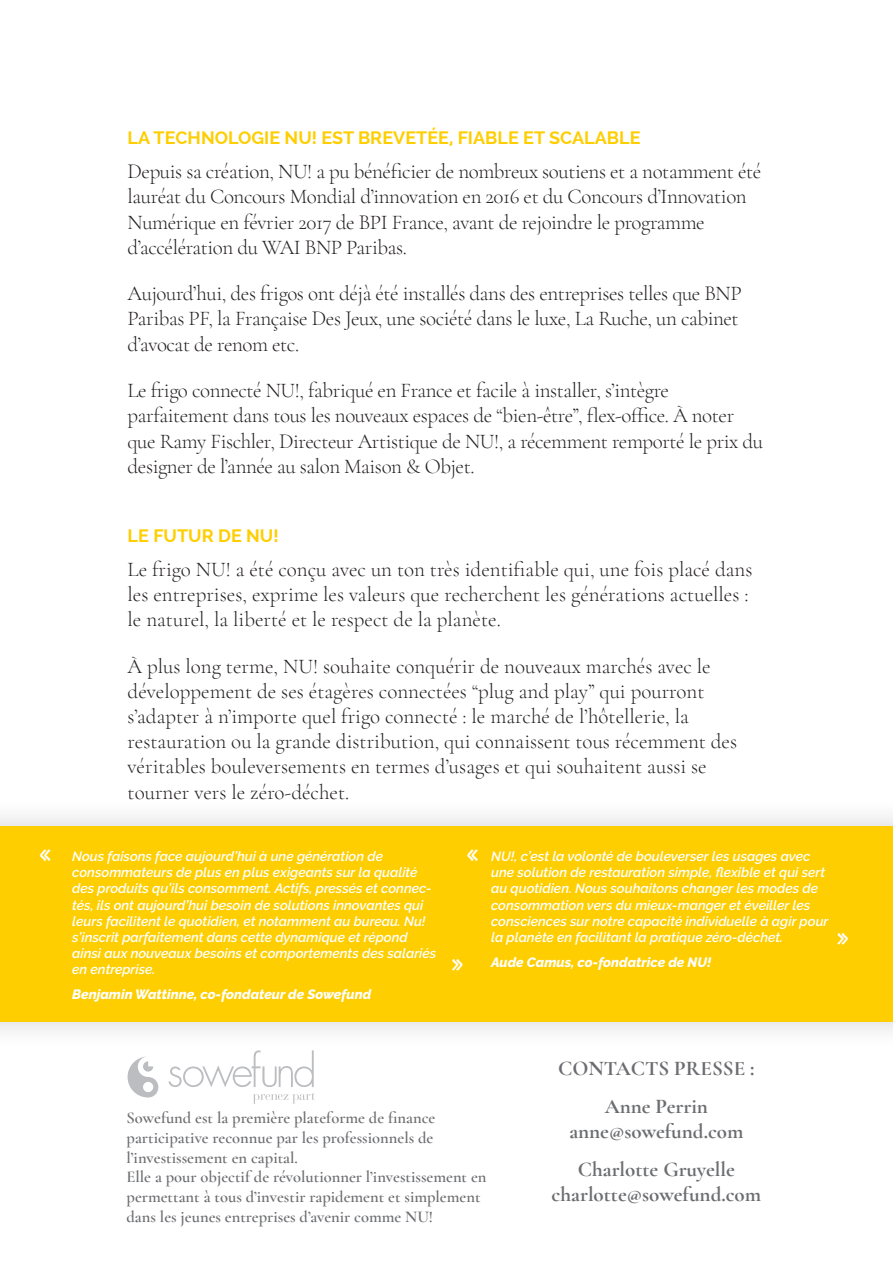
<style>
.page{position:relative;width:893px;height:1263px;background:#fff}
.page>*{position:absolute;margin:0;border:0;box-sizing:border-box;transform-origin:0 0}
.t1{font:100 25.5px "Marker Felt";color:#fff}
.normal_txt{font:300 21px/25.2px "Cormorant Garamond";letter-spacing:-.02em;color:#231f20}
.normal_txt-2{font:300 21px/25.2px "Cormorant Garamond";color:#231f20}
.t2{font:700 21px "Cormorant Garamond";color:#6c6d70}
.sous-titre{font:700 18px "Raleway";color:#fece00}
.t3{font:600 16.5px/19.8px "Cormorant Garamond";color:#6c6d70;text-align:justify}
.t4{font:italic 600 13.5px/16.2px "Raleway";color:#fff}
.t5{font:italic 800 13.5px "Raleway";color:#fff}
</style>
<div class="page">
<div style="left:0;top:798px;width:893px;height:252px;background:#231f20;opacity:.2"></div>
<div style="left:0;top:826px;width:893px;height:196px;background:#fece00"></div>
<svg style="left:128px;top:1056px;width:30px;height:41px"></svg>
<svg style="left:168px;top:1050px;width:147px;height:53px"></svg>
<p class="sous-titre" style="left:128px;top:128px;width:515px">LA TECHNOLOGIE NU! EST BREVETÉE, FIABLE ET SCALABLE</p>
<p class="normal_txt" style="left:128px;top:159px;width:635px">Depuis sa création, NU! a pu bénéficier de nombreux soutiens et a notamment été lauréat du Concours Mondial d’innovation en 2016 et du Concours d’Innovation Numérique en février 2017 de BPI France, avant de rejoindre le programme d’accélération du WAI BNP Paribas.</p>
<p class="normal_txt" style="left:128px;top:281px;width:616px">Aujourd’hui, des frigos ont déjà été installés dans des entreprises telles que BNP<br>Paribas PF, la Française Des Jeux, une société dans le luxe, La Ruche, un cabinet d’avocat de renom etc.</p>
<p class="normal_txt" style="left:128px;top:378px;width:637px">Le frigo connecté NU!, fabriqué en France et facile à installer, s’intègre parfaitement dans tous les nouveaux espaces de “bien-être”, flex-office. À noter que Ramy Fischler, Directeur Artistique de NU!, a récemment remporté le prix du designer de l’année au salon Maison &amp; Objet.</p>
<p class="sous-titre" style="left:128px;top:525px;width:153px">LE FUTUR DE NU!</p>
<p class="normal_txt-2" style="left:128px;top:556px;width:626px">Le frigo NU! a été conçu avec un ton très identifiable qui, une fois placé dans les entreprises, exprime les valeurs que recherchent les générations actuelles : le naturel, la liberté et le respect de la planète.</p>
<p class="normal_txt-2" style="left:128px;top:653px;width:611px">À plus long terme, NU! souhaite conquérir de nouveaux marchés avec le développement de ses étagères connectées “plug and play” qui pourront s’adapter à n’importe quel frigo connecté : le marché de l’hôtellerie, la restauration ou la grande distribution, qui connaissent tous récemment des véritables bouleversements en termes d’usages et qui souhaitent aussi se tourner vers le zéro-déchet.</p>
<p class="t1" style="left:40px;top:832px;width:13px">«</p>
<p class="t1" style="left:467px;top:832px;width:13px">«</p>
<p class="t4" style="left:72px;top:848px;width:366px">Nous faisons face aujourd’hui à une génération de consommateurs de plus en plus exigeants sur la qualité des produits qu’ils consomment. Actifs, pressés et connec&shy;tés, ils ont aujourd’hui besoin de solutions innovantes qui leurs facilitent le quotidien, et notamment au bureau. Nu! s’inscrit parfaitement dans cette dynamique et répond ainsi aux nouveaux besoins et comportements des salariés en entreprise.</p>
<p class="t5" style="left:72px;top:987px;width:300px">Benjamin Wattinne, co-fondateur de Sowefund</p>
<p class="t1" style="left:452px;top:942px;width:13px">»</p>
<p class="t4" style="left:491px;top:848px;width:339px">NU!, c’est la volonté de bouleverser les usages avec une solution de restauration simple, flexible et qui sert au quotidien. Nous souhaitons changer les modes de consommation vers du mieux-manger et éveiller les consciences sur notre capacité individuelle à agir pour la planète en facilitant la pratique zéro-déchet.</p>
<p class="t5" style="left:491px;top:954px;width:222px">Aude Camus, co-fondatrice de NU!</p>
<p class="t1" style="left:837px;top:916px;width:13px">»</p>
<p class="t3" style="left:127px;top:1107px;width:310px">Sowefund est la première plateforme de finance participative reconnue par les professionnels de l’investissement en capital.</p>
<p class="t3" style="left:127px;top:1167px;width:361px;text-align:left">Elle a pour objectif de révolutionner l’investissement en permettant à tous d’investir rapidement et simplement dans les jeunes entreprises d’avenir comme NU!</p>
<p class="t2" style="left:558px;top:1055px;width:198px">CONTACTS PRESSE :</p>
<p class="t2" style="left:605px;top:1093px;width:105px">Anne Perrin</p>
<p class="t2" style="left:569px;top:1118px;width:176px">anne@sowefund.com</p>
<p class="t2" style="left:578px;top:1156px;width:159px">Charlotte Gruyelle</p>
<p class="t2" style="left:552px;top:1182px;width:211px">charlotte@sowefund.com</p>
</div>
